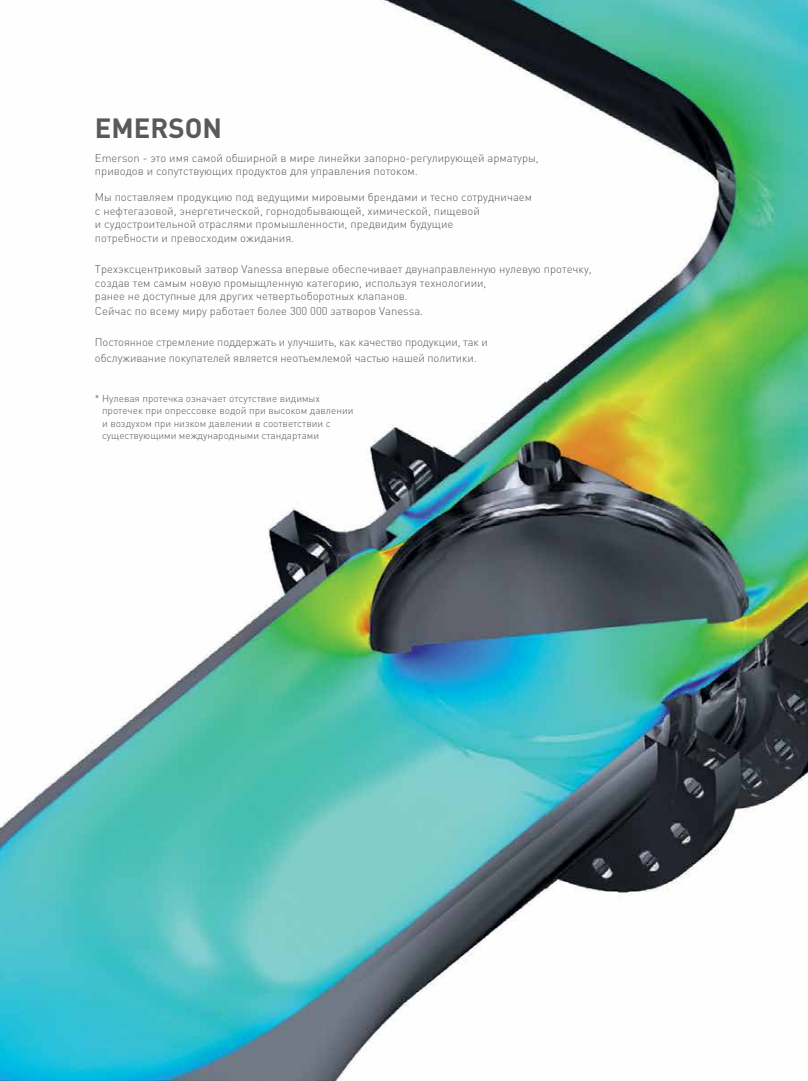
<style>
.page{position:relative;width:808px;height:1081px;background:#fff}
.page>*{position:absolute;margin:0;border:0;box-sizing:border-box;transform-origin:0 0}
.t1{font:700 27.5px "DIN Pro";color:#58595b}
.t2{font:300 11.25px/13.5px "DIN Pro";color:#58595b}
.t3{font:300 10px/12.5px "DIN Pro";color:#58595b}
</style>
<div class="page">
<img style="left:0;top:0;width:808px;height:1081px">
<h1 class="t1" style="left:95px;top:109px;width:129px">EMERSON</h1>
<p class="t2" style="left:95px;top:150px;width:445px">Emerson - это имя самой обширной в мире линейки запорно-регулирующей арматуры, приводов и сопутствующих продуктов для управления потоком.</p>
<p class="t2" style="left:95px;top:190px;width:439px">Мы поставляем продукцию под ведущими мировыми брендами и тесно сотрудничаем с нефтегазовой, энергетической, горнодобывающей, химической, пищевой<br>и судостроительной отраслями промышленности, предвидим будущие<br>потребности и превосходим ожидания.</p>
<p class="t2" style="left:95px;top:262px;width:498px">Трехэксцентриковый затвор Vanessa впервые обеспечивает двунаправленную нулевую протечку, создав тем самым новую промыщленную категорию, используя технологиии,<br>ранее не доступные для других четвертьоборотных клапанов.</p>
<p class="t2" style="left:95px;top:304px;width:330px">Сейчас по всему миру работает более 300 000 затворов Vanessa.</p>
<p class="t2" style="left:95px;top:333px;width:394px;line-height:16.2px">Постоянное стремление поддержать и улучшить, как качество продукции, так и обслуживание покупателей является неотъемлемой частью нашей политики.</p>
<p class="t3" style="left:102px;top:392px;width:253px;text-indent:-7px">* Нулевая протечка означает отсутствие видимых протечек при опрессовке водой при высоком давлении и воздухом при низком давлении в соответствии с существующими международными стандартами</p>
</div>
